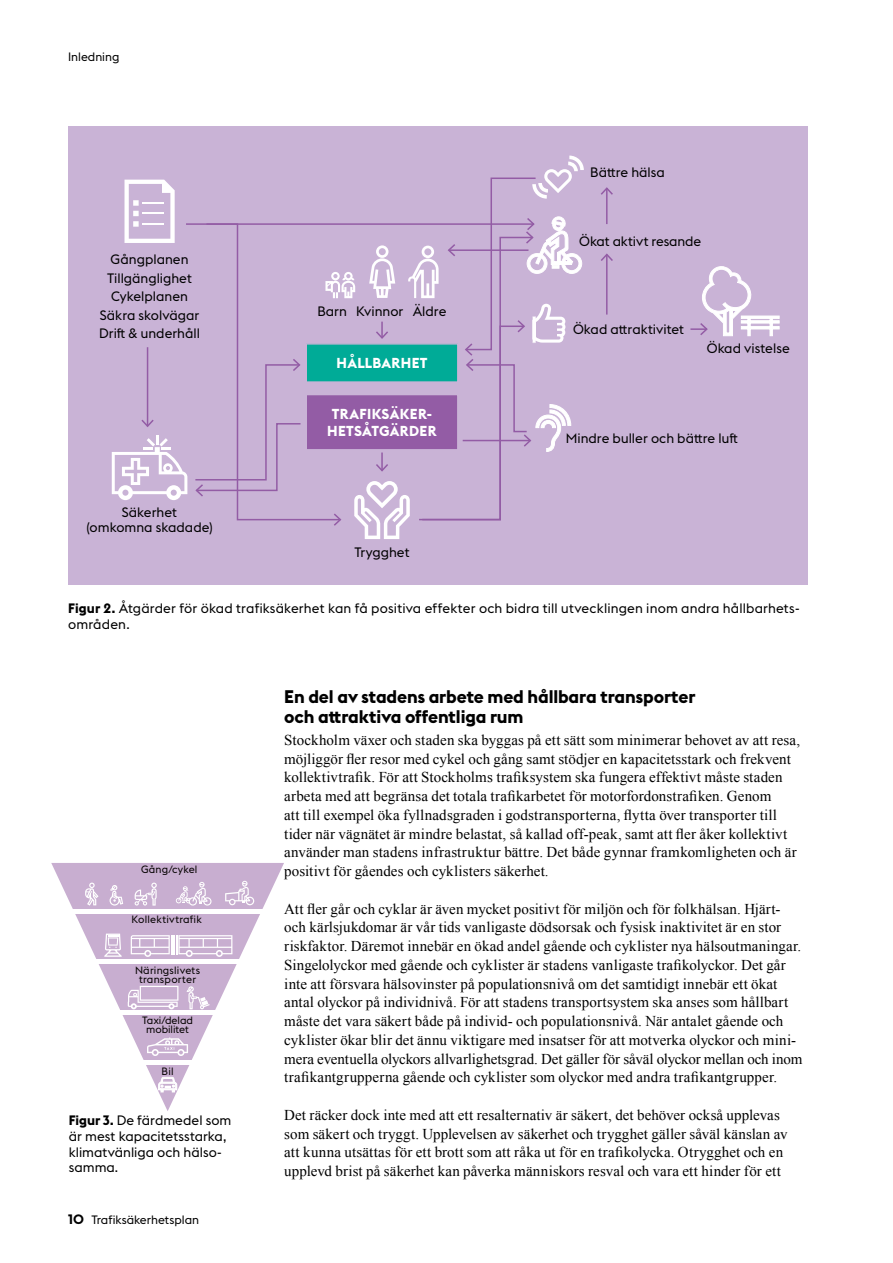
<style>
.page{position:relative;width:893px;height:1263px;background:#fff}
.page>*{position:absolute;margin:0;border:0;box-sizing:border-box;transform-origin:0 0}
.t1{font:700 18px/19.5px "Stockholm Type";letter-spacing:-.01em;color:#000}
.t2{font:15px/18.8px "Times New Roman";letter-spacing:.005em;color:#000}
.t3{font:700 14.25px/16.5px "Stockholm Type";letter-spacing:.025em;color:#fff;text-align:center}
.t4{font:13.5px/15.8px "Stockholm Type";letter-spacing:.005em;color:#000}
.t5{font:12px "Stockholm Type";color:#000}
.t6{font:10.5px/9px "Stockholm Type";letter-spacing:.015em;color:#040100;text-align:center}
.t7{font:10.5px/9px "Stockholm Type";letter-spacing:-.005em;color:#040100;text-align:center}
.s1{font-weight:700}
.s2{font-weight:700;font-size:13.5px}
</style>
<div class="page">
<div style="left:68px;top:126px;width:740px;height:459px;background:#c9b3d6"></div>
<hr style="left:147px;top:347px;width:1px;height:79px;background:#935ca5">
<svg style="left:141px;top:418px;width:13px;height:9px"></svg>
<hr style="left:606px;top:188px;width:2px;height:36px;background:#935ca5">
<svg style="left:601px;top:187px;width:12px;height:9px"></svg>
<hr style="left:606px;top:254px;width:2px;height:61px;background:#935ca5">
<svg style="left:601px;top:253px;width:12px;height:10px"></svg>
<hr style="left:186px;top:223px;width:348px;height:2px;background:#935ca5">
<svg style="left:124px;top:180px;width:51px;height:63px"></svg>
<svg style="left:112px;top:435px;width:75px;height:65px"></svg>
<svg style="left:690px;top:266px;width:90px;height:71px"></svg>
<svg style="left:194px;top:156px;width:390px;height:383px"></svg>
<svg style="left:51px;top:863px;width:233px;height:248px"></svg>
<hr style="left:103px;top:1010px;width:126px;height:4px;background:#fff">
<hr style="left:115px;top:1061px;width:96px;height:4px;background:#fff">
<hr style="left:72px;top:960px;width:192px;height:4px;background:#fff">
<hr style="left:67px;top:909px;width:204px;height:4px;background:#fff">
<svg style="left:176px;top:882px;width:36px;height:23px"></svg>
<svg style="left:135px;top:882px;width:22px;height:23px"></svg>
<svg style="left:131px;top:935px;width:101px;height:22px"></svg>
<svg style="left:128px;top:986px;width:50px;height:23px"></svg>
<svg style="left:186px;top:986px;width:24px;height:23px"></svg>
<svg style="left:147px;top:1037px;width:41px;height:19px"></svg>
<svg style="left:158px;top:1077px;width:19px;height:15px"></svg>
<svg style="left:104px;top:933px;width:18px;height:24px"></svg>
<svg style="left:225px;top:881px;width:29px;height:24px"></svg>
<svg style="left:110px;top:885px;width:13px;height:20px"></svg>
<svg style="left:85px;top:882px;width:14px;height:24px"></svg>
<p class="t5" style="left:68px;top:48px;width:53px">Inledning</p>
<p class="t4" style="left:99px;top:250px;width:102px;line-height:18.5px;text-align:center">Gångplanen<br>Tillgänglighet<br>Cykelplanen<br>Säkra skolvägar<br>Drift &amp; underhåll</p>
<p class="t4" style="left:87px;top:505px;width:128px;line-height:14.2px;text-align:center">Säkerhet<br>(omkomna skadade)</p>
<p class="t4" style="left:318px;top:303px;width:130px">Barn Kvinnor Äldre</p>
<p class="t3" style="left:336px;top:354px;width:93px">HÅLLBARHET</p>
<p class="t3" style="left:327px;top:405px;width:111px">TRAFIKSÄKER-<br>HETSÅTGÄRDER</p>
<p class="t4" style="left:354px;top:543px;width:57px">Trygghet</p>
<p class="t4" style="left:590px;top:164px;width:76px">Bättre hälsa</p>
<p class="t4" style="left:579px;top:233px;width:124px">Ökat aktivt resande</p>
<p class="t4" style="left:573px;top:321px;width:113px">Ökad attraktivitet</p>
<p class="t4" style="left:707px;top:340px;width:85px">Ökad vistelse</p>
<p class="t4" style="left:566px;top:430px;width:174px">Mindre buller och bättre luft</p>
<p class="t4" style="left:68px;top:600px;width:733px"><span class="s1">Figur 2.</span> Åtgärder för ökad trafiksäkerhet kan få positiva effekter och bidra till utvecklingen inom andra hållbarhets&shy;områden.</p>
<p class="t6" style="left:141px;top:864px;width:58px">Gång/cykel</p>
<p class="t6" style="left:132px;top:914px;width:72px">Kollektivtrafik</p>
<p class="t6" style="left:135px;top:965px;width:67px">Näringslivets transporter</p>
<p class="t7" style="left:142px;top:1015px;width:53px">Taxi/delad mobilitet</p>
<p class="t6" style="left:161px;top:1066px;width:14px">Bil</p>
<p class="t4" style="left:69px;top:1112px;width:164px"><span class="s1">Figur 3.</span> De färdmedel som är mest kapacitetsstarka, klimatvänliga och hälso&shy;samma.</p>
<p class="t5" style="left:68px;top:1212px;width:133px"><span class="s2">10</span> Trafiksäkerhetsplan</p>
<p class="t1" style="left:284px;top:686px;width:413px">En del av stadens arbete med hållbara transporter och attraktiva offentliga rum</p>
<p class="t2" style="left:284px;top:730px;width:517px">Stockholm växer och staden ska byggas på ett sätt som minimerar behovet av att resa, möjliggör fler resor med cykel och gång samt stödjer en kapacitetsstark och frekvent kollektivtrafik. För att Stockholms trafiksystem ska fungera effektivt måste staden arbeta med att begränsa det totala trafikarbetet för motorfordonstrafiken. Genom<br>att till exempel öka fyllnadsgraden i godstransporterna, flytta över transporter till tider när vägnätet är mindre belastat, så kallad off-peak, samt att fler åker kollektivt använder man stadens infrastruktur bättre. Det både gynnar framkomligheten och är positivt för gåendes och cyklisters säkerhet.</p>
<p class="t2" style="left:284px;top:899px;width:520px">Att fler går och cyklar är även mycket positivt för miljön och för folkhälsan. Hjärt&shy;och kärlsjukdomar är vår tids vanligaste dödsorsak och fysisk inaktivitet är en stor riskfaktor. Däremot innebär en ökad andel gående och cyklister nya hälsoutmaningar.<br>Singelolyckor med gående och cyklister är stadens vanligaste trafikolyckor. Det går inte att försvara hälsovinster på populationsnivå om det samtidigt innebär ett ökat antal olyckor på individnivå. För att stadens transportsystem ska anses som hållbart måste det vara säkert både på individ- och populationsnivå. När antalet gående och cyklister ökar blir det ännu viktigare med insatser för att motverka olyckor och mini-- mera eventuella olyckors allvarlighetsgrad. Det gäller för såväl olyckor mellan och inom trafikantgrupperna gående och cyklister som olyckor med andra trafikantgrupper.</p>
<p class="t2" style="left:284px;top:1105px;width:505px">Det räcker dock inte med att ett resalternativ är säkert, det behöver också upplevas som säkert och tryggt. Upplevelsen av säkerhet och trygghet gäller såväl känslan av att kunna utsättas för ett brott som att råka ut för en trafikolycka. Otrygghet och en upplevd brist på säkerhet kan påverka människors resval och vara ett hinder för ett</p>
</div>
